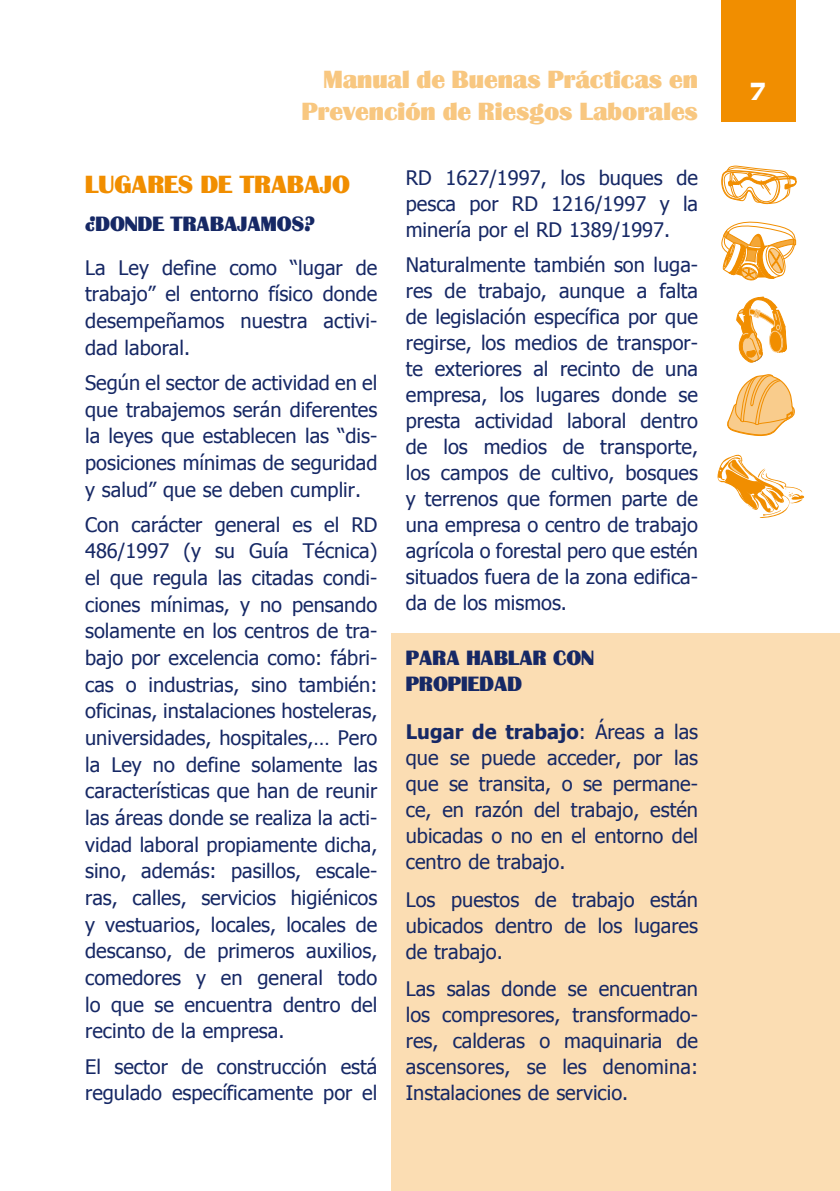
<style>
.page{position:relative;width:840px;height:1191px;background:#fff}
.page>*{position:absolute;margin:0;border:0;box-sizing:border-box;transform-origin:0 0}
.t1{font:24px/32px "Bastion";color:#f8c780;text-align:right}
.t2{font:24px "Bastion";color:#f18e00}
.t3{font:700 24px "Silva";color:#fff}
.t4{font:20px/26.6px "Tahoma";color:#162865;text-align:justify}
.t5{font:20px/26px "Bastion";color:#162865}
.s1{font-weight:700}
</style>
<div class="page">
<div style="left:720px;top:0;width:75px;height:121px;background:#f18e00"></div>
<svg style="left:721px;top:166px;width:74px;height:38px"></svg>
<svg style="left:727px;top:374px;width:68px;height:62px"></svg>
<svg style="left:736px;top:296px;width:50px;height:67px"></svg>
<svg style="left:717px;top:454px;width:88px;height:64px"></svg>
<svg style="left:721px;top:221px;width:74px;height:59px"></svg>
<div style="left:391px;top:634px;width:448px;height:557px;background:#fbddb3"></div>
<p class="t1" style="left:302px;top:63px;width:397px">Manual de Buenas Prácticas en<br>Prevención de Riesgos Laborales</p>
<p class="t3" style="left:750px;top:76px;width:16px">7</p>
<p class="t2" style="left:85px;top:170px;width:266px">LUGARES DE TRABAJO</p>
<p class="t5" style="left:85px;top:211px;width:231px">¿DONDE TRABAJAMOS?</p>
<p class="t4" style="left:85px;top:253px;width:293px">La Ley define como “lugar de trabajo” el entorno físico donde desempeñamos nuestra activi&shy;dad laboral.</p>
<p class="t4" style="left:85px;top:368px;width:293px">Según el sector de actividad en el que trabajemos serán diferentes la leyes que establecen las “dis&shy;posiciones mínimas de seguridad y salud” que se deben cumplir.</p>
<p class="t4" style="left:85px;top:510px;width:294px">Con carácter general es el RD 486/1997 (y su Guía Técnica) el que regula las citadas condi&shy;ciones mínimas, y no pensando solamente en los centros de tra&shy;bajo por excelencia como: fábri&shy;cas o industrias, sino también: oficinas, instalaciones hosteleras, universidades, hospitales,… Pero la Ley no define solamente las características que han de reunir las áreas donde se realiza la acti&shy;vidad laboral propiamente dicha, sino, además: pasillos, escale&shy;ras, calles, servicios higiénicos y vestuarios, locales, locales de descanso, de primeros auxilios, comedores y en general todo lo que se encuentra dentro del recinto de la empresa.</p>
<p class="t4" style="left:85px;top:1052px;width:293px">El sector de construcción está regulado específicamente por el</p>
<p class="t4" style="left:405px;top:164px;width:293px;line-height:26px">RD 1627/1997, los buques de pesca por RD 1216/1997 y la minería por el RD 1389/1997.</p>
<p class="t4" style="left:405px;top:251px;width:294px;line-height:26px">Naturalmente también son luga&shy;res de trabajo, aunque a falta de legislación específica por que regirse, los medios de transpor&shy;te exteriores al recinto de una empresa, los lugares donde se presta actividad laboral dentro de los medios de transporte, los campos de cultivo, bosques y terrenos que formen parte de una empresa o centro de trabajo agrícola o forestal pero que estén situados fuera de la zona edifica&shy;da de los mismos.</p>
<p class="t5" style="left:405px;top:644px;width:190px">PARA HABLAR CON<br>PROPIEDAD</p>
<p class="t4" style="left:405px;top:718px;width:293px;line-height:26px"><span class="s1">Lugar de trabajo</span>: Áreas a las que se puede acceder, por las que se transita, o se permane&shy;ce, en razón del trabajo, estén ubicadas o no en el entorno del centro de trabajo.</p>
<p class="t4" style="left:405px;top:885px;width:293px;line-height:26px">Los puestos de trabajo están ubicados dentro de los lugares de trabajo.</p>
<p class="t4" style="left:405px;top:975px;width:294px;line-height:26px">Las salas donde se encuentran los compresores, transformado&shy;res, calderas o maquinaria de ascensores, se les denomina:<br>Instalaciones de servicio.</p>
</div>
